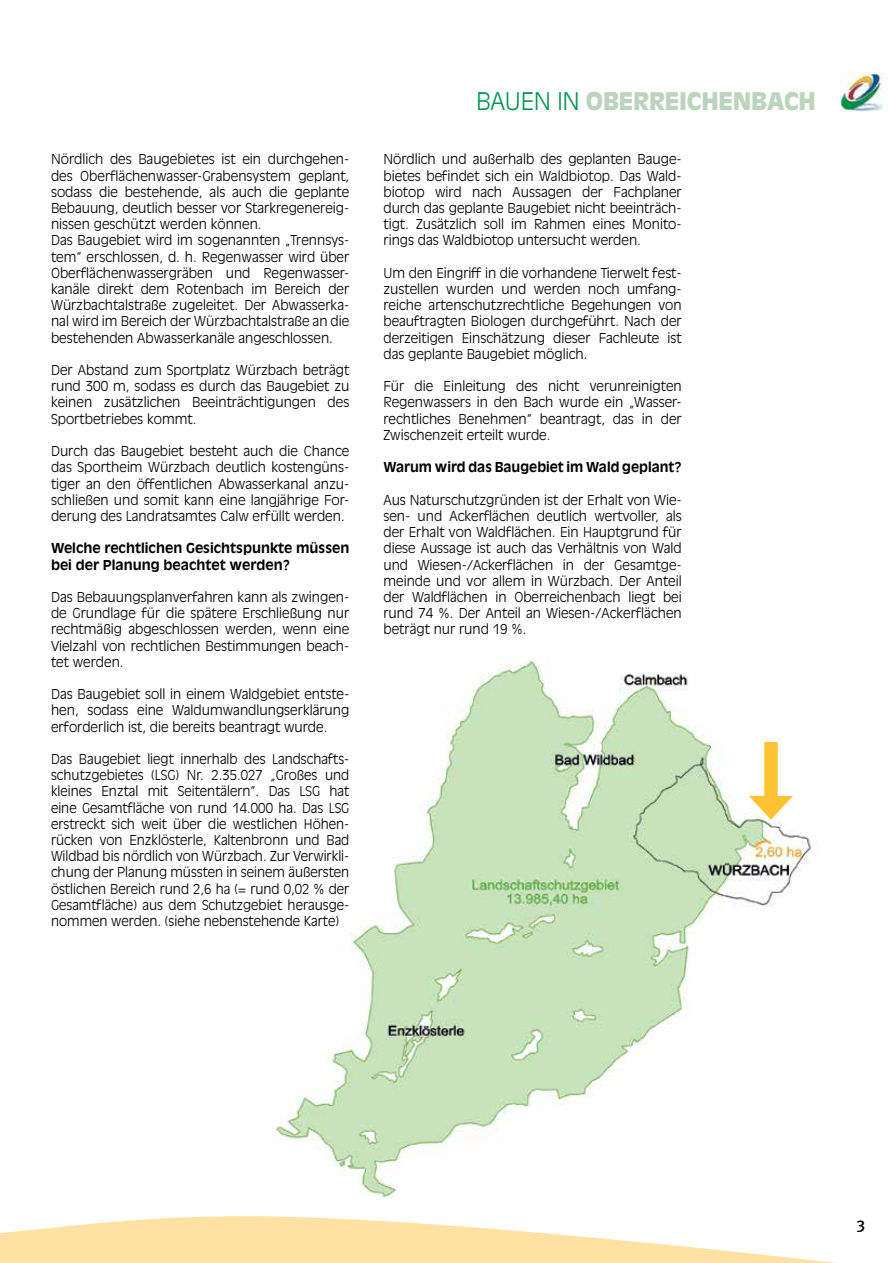
<style>
.page{position:relative;width:893px;height:1263px;background:#fff}
.page>*{position:absolute;margin:0;border:0;box-sizing:border-box;transform-origin:0 0}
.t1{font:900 24px "Antique Olive";letter-spacing:-.01em;color:#bcd4bd}
.t2{font:500 16.5px "Meta Plus";color:#000}
.t3{font:300 13.5px/16.2px "Antique Olive";color:#000;text-align:justify}
.t4{font:700 13.5px/16.2px "Antique Olive";color:#000}
.s1{font-weight:300;color:#009450}
</style>
<div class="page">
<svg style="left:840px;top:72px;width:40px;height:40px"></svg>
<img style="left:840px;top:73px;width:43px;height:38px">
<svg style="left:0;top:1198px;width:836px;height:65px"></svg>
<img style="left:273px;top:656px;width:543px;height:542px">
<div style="left:764px;top:742px;width:14px;height:63px;background:#fec232"></div>
<svg style="left:749px;top:796px;width:44px;height:24px"></svg>
<p class="t3" style="left:51px;top:151px;width:300px;text-align:left">Nördlich des Baugebietes ist ein durchgehen&shy;des Oberflächenwasser-Grabensystem geplant, sodass die bestehende, als auch die geplante Bebauung, deutlich besser vor Starkregenereig&shy;nissen geschützt werden können.<br>Das Baugebiet wird im sogenannten „Trennsys&shy;tem“ erschlossen, d. h. Regenwasser wird über Oberflächenwassergräben und Regenwasser&shy;kanäle direkt dem Rotenbach im Bereich der Würzbachtalstraße zugeleitet. Der Abwasserka&shy;nal wird im Bereich der Würzbachtalstraße an die bestehenden Abwasserkanäle angeschlossen.</p>
<p class="t3" style="left:51px;top:362px;width:300px">Der Abstand zum Sportplatz Würzbach beträgt rund 300 m, sodass es durch das Baugebiet zu keinen zusätzlichen Beeinträchtigungen des Sportbetriebes kommt.</p>
<p class="t3" style="left:51px;top:443px;width:300px">Durch das Baugebiet besteht auch die Chance das Sportheim Würzbach deutlich kostengüns&shy;tiger an den öffentlichen Abwasserkanal anzu&shy;schließen und somit kann eine langjährige For&shy;derung des Landratsamtes Calw erfüllt werden.</p>
<p class="t4" style="left:51px;top:540px;width:300px">Welche rechtlichen Gesichtspunkte müssen bei der Planung beachtet werden?</p>
<p class="t3" style="left:51px;top:588px;width:300px">Das Bebauungsplanverfahren kann als zwingen&shy;de Grundlage für die spätere Erschließung nur rechtmäßig abgeschlossen werden, wenn eine Vielzahl von rechtlichen Bestimmungen beach&shy;tet werden.</p>
<p class="t3" style="left:51px;top:686px;width:300px">Das Baugebiet soll in einem Waldgebiet entste&shy;hen, sodass eine Waldumwandlungserklärung erforderlich ist, die bereits beantragt wurde.</p>
<p class="t3" style="left:51px;top:750px;width:300px">Das Baugebiet liegt innerhalb des Landschafts&shy;schutzgebietes (LSG) Nr. 2.35.027 „Großes und kleines Enztal mit Seitentälern“. Das LSG hat eine Gesamtfläche von rund 14.000 ha. Das LSG erstreckt sich weit über die westlichen Höhen&shy;rücken von Enzklösterle, Kaltenbronn und Bad Wildbad bis nördlich von Würzbach. Zur Verwirkli&shy;chung der Planung müssten in seinem äußersten östlichen Bereich rund 2,6 ha (= rund 0,02 % der Gesamtfläche) aus dem Schutzgebiet herausge&shy;nommen werden. (siehe nebenstehende Karte)</p>
<h1 class="t1" style="left:476px;top:87px;width:341px"><span class="s1">BAUEN IN</span> OBERREICHENBACH</h1>
<p class="t3" style="left:383px;top:151px;width:300px">Nördlich und außerhalb des geplanten Bauge&shy;bietes befindet sich ein Waldbiotop. Das Wald&shy;biotop wird nach Aussagen der Fachplaner durch das geplante Baugebiet nicht beeinträch&shy;tigt. Zusätzlich soll im Rahmen eines Monito&shy;rings das Waldbiotop untersucht werden.</p>
<p class="t3" style="left:383px;top:264px;width:300px">Um den Eingriff in die vorhandene Tierwelt fest&shy;zustellen wurden und werden noch umfang&shy;reiche artenschutzrechtliche Begehungen von beauftragten Biologen durchgeführt. Nach der derzeitigen Einschätzung dieser Fachleute ist das geplante Baugebiet möglich.</p>
<p class="t3" style="left:383px;top:378px;width:300px">Für die Einleitung des nicht verunreinigten Regenwassers in den Bach wurde ein „Wasser&shy;rechtliches Benehmen“ beantragt, das in der Zwischenzeit erteilt wurde.</p>
<p class="t4" style="left:383px;top:459px;width:300px">Warum wird das Baugebiet im Wald geplant?</p>
<p class="t3" style="left:383px;top:491px;width:300px">Aus Naturschutzgründen ist der Erhalt von Wie&shy;sen- und Ackerflächen deutlich wertvoller, als der Erhalt von Waldflächen. Ein Hauptgrund für diese Aussage ist auch das Verhältnis von Wald und Wiesen-/Ackerflächen in der Gesamtge&shy;meinde und vor allem in Würzbach. Der Anteil der Waldflächen in Oberreichenbach liegt bei rund 74 %. Der Anteil an Wiesen-/Ackerflächen beträgt nur rund 19 %.</p>
<p class="t2" style="left:857px;top:1214px;width:10px">3</p>
</div>
